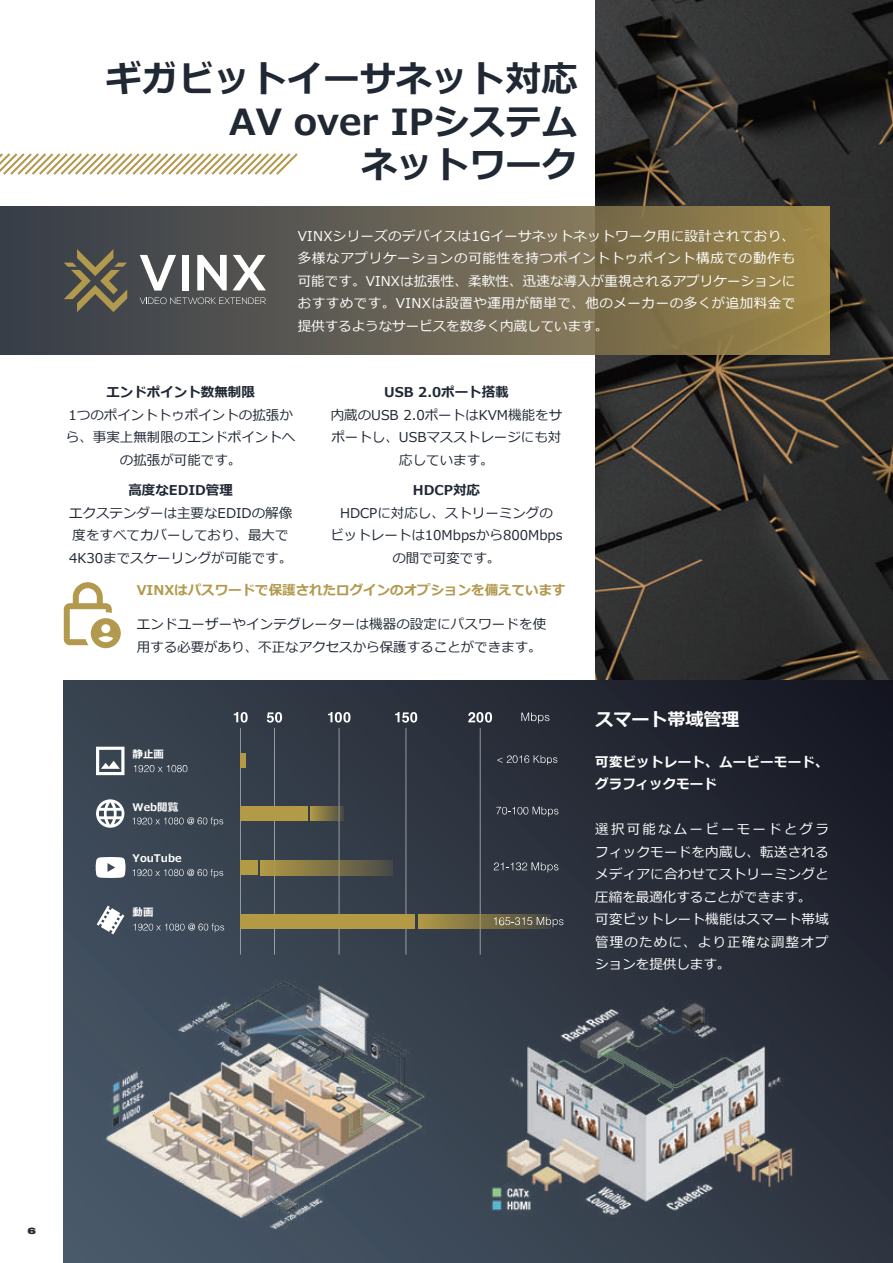
<style>
.page{position:relative;width:893px;height:1263px;background:#fff}
.page>*{position:absolute;margin:0;border:0;box-sizing:border-box;transform-origin:0 0}
.t1{font:700 36px/43.2px "Meiryo";color:#202834;text-align:right}
.t2{font:700 18px "Meiryo";color:#fff}
.t3{font:300 condensed 15px "Helvetica Neue LT Pro";color:#fff}
.t4{font:13.5px/22.5px "Meiryo";letter-spacing:.02em;color:#fff;text-align:justify}
.t5{font:13.5px/22.5px "Meiryo";color:#202834;text-align:center}
.t6{font:700 13.5px "Meiryo";color:#202834}
.t7{font:700 13.5px "Meiryo";color:#b2994d}
.t8{font:700 13.5px/22.5px "Meiryo";letter-spacing:.02em;color:#fff}
.t9{font:700 10.5px "Meiryo";color:#fff}
.t10{font:900 expanded 9px "Helvetica Neue LT Pro";color:#202834}
</style>
<div class="page">
<svg style="left:0;top:153px;width:298px;height:22px"></svg>
<img style="left:595px;top:0;width:297px;height:680px">
<div style="left:0;top:207px;width:829px;height:147px;background:linear-gradient(to right,#363e50,#9c874f)"></div>
<svg style="left:892px;top:0;width:1px;height:680px"></svg>
<svg style="left:64px;top:680px;width:829px;height:583px;background:#2e3642"></svg>
<svg style="left:64px;top:249px;width:63px;height:63px;background:#65604b"></svg>
<svg style="left:140px;top:255px;width:36px;height:36px"></svg>
<div style="left:183px;top:255px;width:6px;height:35px;background:#fff"></div>
<svg style="left:197px;top:255px;width:30px;height:35px"></svg>
<svg style="left:233px;top:255px;width:33px;height:35px"></svg>
<svg style="left:140px;top:297px;width:126px;height:7px"></svg>
<svg style="left:132px;top:869px;width:91px;height:9px"></svg>
<svg style="left:96px;top:857px;width:29px;height:21px"></svg>
<svg style="left:132px;top:817px;width:91px;height:9px"></svg>
<svg style="left:96px;top:799px;width:28px;height:29px"></svg>
<svg style="left:96px;top:747px;width:28px;height:28px"></svg>
<svg style="left:134px;top:765px;width:53px;height:7px"></svg>
<hr style="left:240px;top:728px;width:1px;height:226px;background:#fff">
<hr style="left:274px;top:728px;width:1px;height:226px;background:#fff">
<hr style="left:339px;top:728px;width:1px;height:226px;background:#fff">
<hr style="left:406px;top:728px;width:1px;height:226px;background:#fff">
<hr style="left:480px;top:728px;width:1px;height:226px;background:#fff">
<svg style="left:521px;top:713px;width:28px;height:10px"></svg>
<svg style="left:234px;top:712px;width:14px;height:10px"></svg>
<svg style="left:267px;top:712px;width:15px;height:11px"></svg>
<svg style="left:328px;top:712px;width:22px;height:10px"></svg>
<svg style="left:395px;top:712px;width:22px;height:11px"></svg>
<svg style="left:468px;top:712px;width:24px;height:10px"></svg>
<div style="left:240px;top:754px;width:6px;height:14px;background:#b39a45"></div>
<div style="left:240px;top:806px;width:67px;height:15px;background:#b39a45"></div>
<svg style="left:310px;top:806px;width:33px;height:15px"></svg>
<div style="left:240px;top:861px;width:17px;height:14px;background:#b39a45"></div>
<svg style="left:261px;top:861px;width:131px;height:14px;background:#7e7346"></svg>
<div style="left:240px;top:914px;width:175px;height:14px;background:#b39a45"></div>
<svg style="left:418px;top:914px;width:132px;height:14px"></svg>
<svg style="left:496px;top:807px;width:62px;height:9px"></svg>
<svg style="left:494px;top:862px;width:64px;height:10px"></svg>
<svg style="left:494px;top:917px;width:69px;height:10px"></svg>
<svg style="left:497px;top:755px;width:60px;height:10px"></svg>
<svg style="left:133px;top:923px;width:91px;height:9px"></svg>
<svg style="left:97px;top:906px;width:27px;height:28px"></svg>
<img style="left:100px;top:979px;width:326px;height:252px">
<img style="left:485px;top:983px;width:322px;height:248px">
<svg style="left:64px;top:582px;width:57px;height:66px"></svg>
<h1 class="t1" style="left:106px;top:59px;width:473px">ギガビットイーサネット対応<br>AV over IPシステム<br>ネットワーク</h1>
<p class="t4" style="left:298px;top:225px;width:499px">VINXシリーズのデバイスは1Gイーサネットネットワーク用に設計されており、多様なアプリケーションの可能性を持つポイントトゥポイント構成での動作も可能です。VINXは拡張性、柔軟性、迅速な導入が重視されるアプリケーションにおすすめです。VINXは設置や運用が簡単で、他のメーカーの多くが追加料金で提供するようなサービスを数多く内蔵しています。</p>
<p class="t6" style="left:106px;top:383px;width:150px">エンドポイント数無制限</p>
<p class="t5" style="left:66px;top:404px;width:231px">1つのポイントトゥポイントの拡張から、事実上無制限のエンドポイントへの拡張が可能です。</p>
<p class="t6" style="left:128px;top:481px;width:106px">高度なEDID管理</p>
<p class="t5" style="left:69px;top:502px;width:225px;text-align:left">エクステンダーは主要なEDIDの解像度をすべてカバーしており、最大で<br>4K30までスケーリングが可能です。</p>
<p class="t6" style="left:384px;top:383px;width:126px">USB 2.0ポート搭載</p>
<p class="t5" style="left:331px;top:404px;width:233px">内蔵のUSB 2.0ポートはKVM機能をサポートし、USBマスストレージにも対応しています。</p>
<p class="t6" style="left:413px;top:481px;width:69px">HDCP対応</p>
<p class="t5" style="left:330px;top:502px;width:234px">HDCPに対応し、ストリーミングの<br>ビットレートは10Mbpsから800Mbpsの間で可変です。</p>
<p class="t7" style="left:137px;top:581px;width:430px">VINXはパスワードで保護されたログインのオプションを備えています</p>
<p class="t5" style="left:137px;top:614px;width:411px;text-align:left">エンドユーザーやインテグレーターは機器の設定にパスワードを使用する必要があり、不正なアクセスから保護することができます。</p>
<p class="t9" style="left:133px;top:747px;width:33px">静止画</p>
<p class="t9" style="left:133px;top:799px;width:47px">Web閲覧</p>
<p class="t9" style="left:133px;top:850px;width:50px">YouTube</p>
<p class="t9" style="left:133px;top:904px;width:22px">動画</p>
<h2 class="t2" style="left:595px;top:707px;width:145px">スマート帯域管理</h2>
<p class="t8" style="left:595px;top:751px;width:235px">可変ビットレート、ムービーモード、グラフィックモード</p>
<p class="t4" style="left:595px;top:819px;width:235px;text-align:left">選択可能なムービーモードとグラフィックモードを内蔵し、転送されるメディアに合わせてストリーミングと圧縮を最適化することができます。<br>可変ビットレート機能はスマート帯域管理のために、より正確な調整オプションを提供します。</p>
<p class="t3" style="left:785px;top:933px;width:5px">.</p>
<p class="t10" style="left:28px;top:1225px;width:10px">6</p>
</div>
